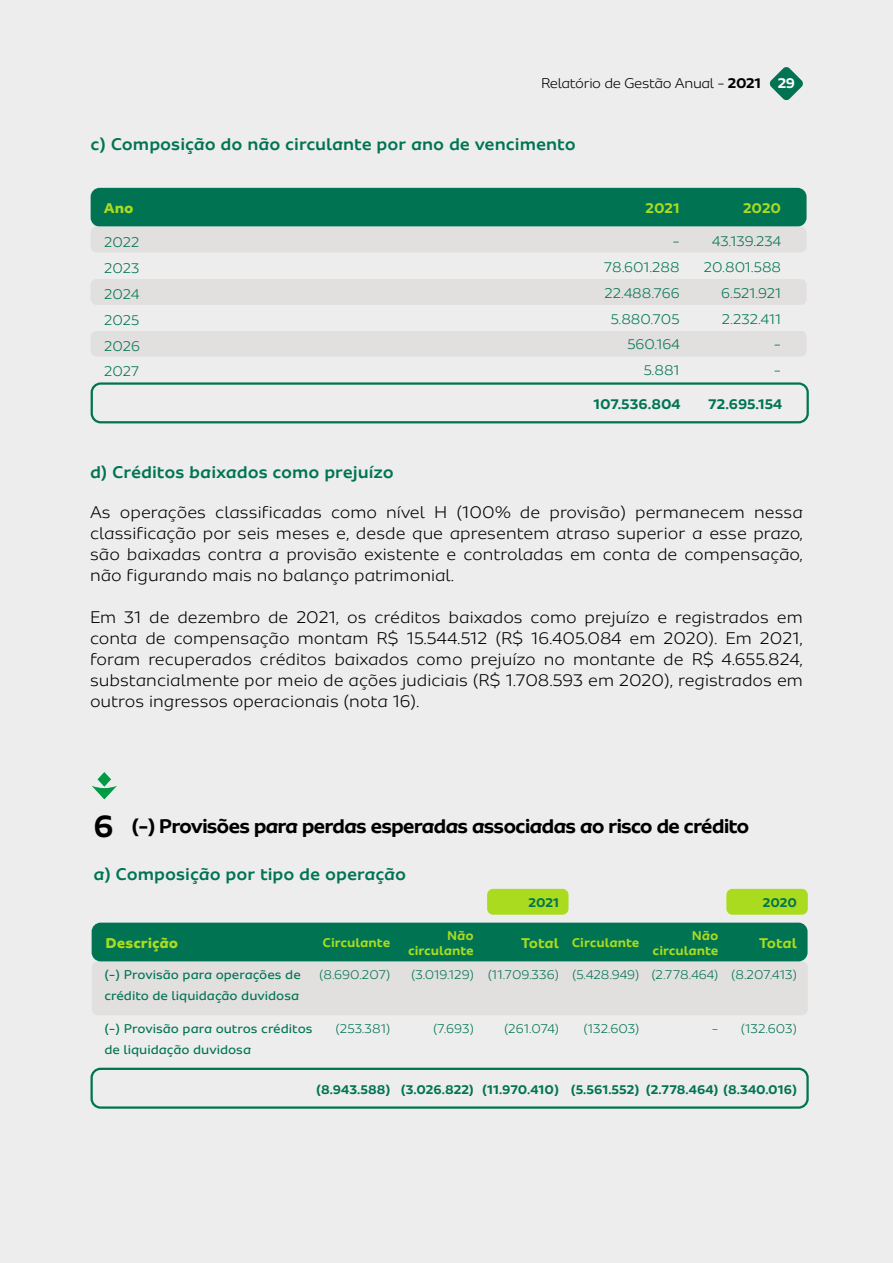
<style>
.page{position:relative;width:893px;height:1263px;background:#ededed}
.page>*{position:absolute;margin:0;border:0;box-sizing:border-box;transform-origin:0 0}
.t1{font:700 21px "Sua";letter-spacing:-.05em;color:#000}
.t2{font:300 18px/21px "Sua";color:#000;text-align:justify}
.t3{font:500 18px "Sua";color:#007452}
.t4{font:300 15px/25.8px "Sua";color:#007452;text-align:right}
.t5{font:300 15px "Sua";letter-spacing:-.025em;color:#000}
.t6{font:700 15px "Sua";color:#007452}
.t7{font:700 15px "Sua";color:#aadb1e}
.t8{font:800 15px "Sua";color:#aadb1e}
.t9{font:300 13.5px "Sua";color:#007452}
.t10{font:13.5px/21px "Sua";color:#007452}
.t11{font:700 13.5px "Sua";color:#007452}
.t12{font:700 13.5px/15px "Sua";color:#aadb1e;text-align:right}
.s1{font-weight:700}
.s2{font-weight:700;color:#fff}
.s3{font-size:33px}
</style>
<div class="page">
<svg style="left:769px;top:67px;width:34px;height:34px"></svg>
<div style="left:91px;top:188px;width:715px;height:39px;background:#007452;border-radius:9px"></div>
<div style="left:91px;top:227px;width:715px;height:25px;background:#e2dfdf;border-radius:6px"></div>
<div style="left:91px;top:279px;width:715px;height:26px;background:#e2dfdf;border-radius:6px"></div>
<div style="left:91px;top:331px;width:715px;height:26px;background:#e2dfdf;border-radius:6px"></div>
<div style="left:91px;top:382px;width:718px;height:41px;border:2px solid #007452;border-radius:9px"></div>
<div style="left:92px;top:961px;width:716px;height:54px;background:#e2dfdf;border-radius:6px"></div>
<svg style="left:92px;top:772px;width:25px;height:27px"></svg>
<div style="left:92px;top:923px;width:716px;height:38px;background:#007452;border-radius:9px"></div>
<div style="left:90px;top:1068px;width:719px;height:41px;border:2px solid #007452;border-radius:9px"></div>
<div style="left:726px;top:889px;width:82px;height:26px;background:#aadb1e;border-radius:6px"></div>
<div style="left:487px;top:889px;width:81px;height:26px;background:#aadb1e;border-radius:6px"></div>
<p class="t5" style="left:541px;top:75px;width:255px">Relatório de Gestão Anual - <span class="s1">2021</span> <span class="s2">29</span></p>
<p class="t3" style="left:90px;top:133px;width:487px">c) Composição do não circulante por ano de vencimento</p>
<p class="t8" style="left:104px;top:199px;width:31px">Ano</p>
<p class="t4" style="left:104px;top:229px;width:37px;text-align:justify">2022<br>2023<br>2024<br>2025<br>2026<br>2027</p>
<p class="t7" style="left:645px;top:199px;width:36px">2021</p>
<p class="t7" style="left:743px;top:199px;width:40px">2020</p>
<p class="t4" style="left:604px;top:228px;width:77px">-<br>78.601.288<br>22.488.766<br>5.880.705<br>560.164<br>5.881</p>
<p class="t4" style="left:704px;top:228px;width:79px">43.139.234<br>20.801.588<br>6.521.921<br>2.232.411<br>-<br>-</p>
<p class="t6" style="left:594px;top:395px;width:89px">107.536.804</p>
<p class="t6" style="left:708px;top:395px;width:76px">72.695.154</p>
<p class="t3" style="left:90px;top:462px;width:305px">d) Créditos baixados como prejuízo</p>
<p class="t2" style="left:90px;top:501px;width:714px">As operações classificadas como nível H (100% de provisão) permanecem nessa classificação por seis meses e, desde que apresentem atraso superior a esse prazo, são baixadas contra a provisão existente e controladas em conta de compensação, não figurando mais no balanço patrimonial.</p>
<p class="t2" style="left:90px;top:606px;width:714px">Em 31 de dezembro de 2021, os créditos baixados como prejuízo e registrados em conta de compensação montam R$ 15.544.512 (R$ 16.405.084 em 2020). Em 2021, foram recuperados créditos baixados como prejuízo no montante de R$ 4.655.824, substancialmente por meio de ações judiciais (R$ 1.708.593 em 2020), registrados em outros ingressos operacionais (nota 16).</p>
<p class="t1" style="left:93px;top:813px;width:657px"><span class="s3">6</span> (-) Provisões para perdas esperadas associadas ao risco de crédito</p>
<p class="t3" style="left:93px;top:863px;width:314px">a) Composição por tipo de operação</p>
<p class="t11" style="left:528px;top:895px;width:32px">2021</p>
<p class="t11" style="left:763px;top:895px;width:36px">2020</p>
<p class="t8" style="left:106px;top:934px;width:74px">Descrição</p>
<p class="t10" style="left:104px;top:964px;width:198px">(-) Provisão para operações de crédito de liquidação duvidosa</p>
<p class="t10" style="left:104px;top:1018px;width:210px">(-) Provisão para outros créditos de liquidação duvidosa</p>
<p class="t12" style="left:408px;top:928px;width:67px">Não circulante</p>
<p class="t12" style="left:653px;top:928px;width:67px">Não circulante</p>
<p class="t7" style="left:521px;top:934px;width:39px">Total</p>
<p class="t7" style="left:759px;top:934px;width:39px">Total</p>
<p class="t12" style="left:323px;top:935px;width:69px">Circulante</p>
<p class="t12" style="left:572px;top:935px;width:69px">Circulante</p>
<p class="t9" style="left:319px;top:967px;width:73px">(8.690.207)</p>
<p class="t9" style="left:336px;top:1021px;width:56px">(253.381)</p>
<p class="t9" style="left:411px;top:967px;width:64px">(3.019.129)</p>
<p class="t9" style="left:488px;top:967px;width:73px">(11.709.336)</p>
<p class="t9" style="left:572px;top:967px;width:69px">(5.428.949)</p>
<p class="t9" style="left:651px;top:967px;width:69px">(2.778.464)</p>
<p class="t9" style="left:731px;top:967px;width:67px">(8.207.413)</p>
<p class="t9" style="left:433px;top:1021px;width:42px">(7.693)</p>
<p class="t9" style="left:504px;top:1021px;width:57px">(261.074)</p>
<p class="t9" style="left:583px;top:1021px;width:58px">(132.603)</p>
<p class="t9" style="left:712px;top:1021px;width:8px">-</p>
<p class="t9" style="left:741px;top:1021px;width:58px">(132.603)</p>
<p class="t11" style="left:316px;top:1081px;width:482px">(8.943.588) (3.026.822) (11.970.410) (5.561.552) (2.778.464) (8.340.016)</p>
</div>
